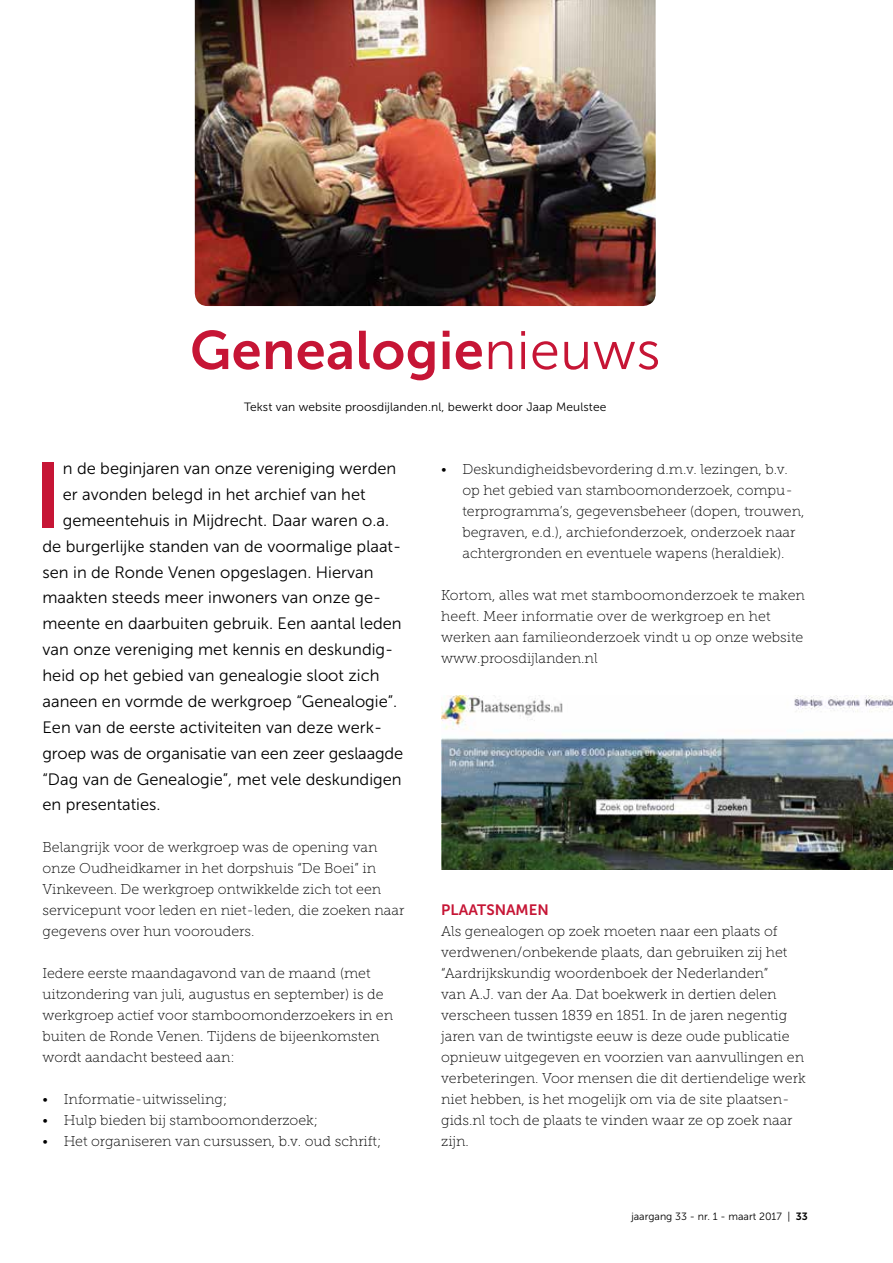
<style>
.page{position:relative;width:893px;height:1263px;background:#fff}
.page>*{position:absolute;margin:0;border:0;box-sizing:border-box;transform-origin:0 0}
.t1{font:92.55px "Museo Sans 700";color:#c61535}
.t2{font:54px "Museo Sans 700";letter-spacing:.01em;color:#c61535}
.t3{font:16.5px "Museo Sans 300";color:#000}
.t4{font:15px "Museo Sans 700";color:#c61535}
.t5{font:14.25px/21px "Museo Slab 100";color:#000}
.t6{font:12px "Museo Sans 300";letter-spacing:.01em;color:#000}
.t7{font:10.5px "Museo Sans 300";color:#000}
.s1{font-family:"Museo Sans 300"}
.s2{font-family:"Museo Sans 700"}
</style>
<div class="page">
<img style="left:195px;top:0;width:461px;height:306px">
<img style="left:441px;top:695px;width:452px;height:175px">
<h2 class="t2" style="left:190px;top:320px;width:472px">Genealogie<span class="s1">nieuws</span></h2>
<p class="t6" style="left:244px;top:400px;width:364px">Tekst van website proosdijlanden.nl, bewerkt door Jaap Meulstee</p>
<h1 class="t1" style="left:34px;top:445px;width:30px">I</h1>
<p class="t3" style="left:63px;top:459px;width:335px">n de beginjaren van onze vereniging werden</p>
<p class="t3" style="left:63px;top:485px;width:304px">er avonden belegd in het archief van het</p>
<p class="t3" style="left:63px;top:511px;width:328px">gemeentehuis in Mijdrecht. Daar waren o.a.</p>
<p class="t3" style="left:43px;top:537px;width:360px">de burgerlijke standen van de voormalige plaat-</p>
<p class="t3" style="left:43px;top:563px;width:332px">sen in de Ronde Venen opgeslagen. Hiervan</p>
<p class="t3" style="left:43px;top:589px;width:340px">maakten steeds meer inwoners van onze ge-</p>
<p class="t3" style="left:43px;top:615px;width:361px">meente en daarbuiten gebruik. Een aantal leden</p>
<p class="t3" style="left:43px;top:641px;width:352px">van onze vereniging met kennis en deskundig-</p>
<p class="t3" style="left:43px;top:666px;width:339px">heid op het gebied van genealogie sloot zich</p>
<p class="t3" style="left:43px;top:692px;width:356px">aaneen en vormde de werkgroep “Genealogie”.</p>
<p class="t3" style="left:43px;top:718px;width:341px">Een van de eerste activiteiten van deze werk-</p>
<p class="t3" style="left:43px;top:744px;width:362px">groep was de organisatie van een zeer geslaagde</p>
<p class="t3" style="left:43px;top:770px;width:361px">“Dag van de Genealogie”, met vele deskundigen</p>
<p class="t3" style="left:43px;top:796px;width:120px">en presentaties.</p>
<p class="t5" style="left:43px;top:837px;width:363px">Belangrijk voor de werkgroep was de opening van onze Oudheidkamer in het dorpshuis “De Boei” in Vinkeveen. De werkgroep ontwikkelde zich tot een servicepunt voor leden en niet-leden, die zoeken naar gegevens over hun voorouders.</p>
<p class="t5" style="left:43px;top:963px;width:352px">Iedere eerste maandagavond van de maand (met uitzondering van juli, augustus en september) is de werkgroep actief voor stamboomonderzoekers in en buiten de Ronde Venen. Tijdens de bijeenkomsten wordt aandacht besteed aan:</p>
<p class="t5" style="left:43px;top:1089px;width:186px">• Informatie-uitwisseling;</p>
<p class="t5" style="left:43px;top:1110px;width:277px">• Hulp bieden bij stamboomonderzoek;</p>
<p class="t5" style="left:43px;top:1131px;width:340px">• Het organiseren van cursussen, b.v. oud schrift;</p>
<p class="t5" style="left:462px;top:459px;width:344px;text-indent:-21px">• Deskundigheidsbevordering d.m.v. lezingen, b.v. op het gebied van stamboomonderzoek, compu&shy;terprogramma’s, gegevensbeheer (dopen, trouwen, begraven, e.d.), archiefonderzoek, onderzoek naar achtergronden en eventuele wapens (heraldiek).</p>
<p class="t5" style="left:441px;top:585px;width:365px">Kortom, alles wat met stamboomonderzoek te maken heeft. Meer informatie over de werkgroep en het werken aan familieonderzoek vindt u op onze website www.proosdijlanden.nl</p>
<p class="t4" style="left:441px;top:901px;width:109px">PLAATSNAMEN</p>
<p class="t5" style="left:441px;top:921px;width:366px">Als genealogen op zoek moeten naar een plaats of verdwenen/onbekende plaats, dan gebruiken zij het “Aardrijkskundig woordenboek der Nederlanden”<br>van A.J. van der Aa. Dat boekwerk in dertien delen verscheen tussen 1839 en 1851. In de jaren negentig jaren van de twintigste eeuw is deze oude publicatie opnieuw uitgegeven en voorzien van aanvullingen en verbeteringen. Voor mensen die dit dertiendelige werk niet hebben, is het mogelijk om via de site plaatsen&shy;gids.nl toch de plaats te vinden waar ze op zoek naar zijn.</p>
<p class="t7" style="left:631px;top:1211px;width:178px">jaargang 33 - nr. 1 - maart 2017 | <span class="s2">33</span></p>
</div>
